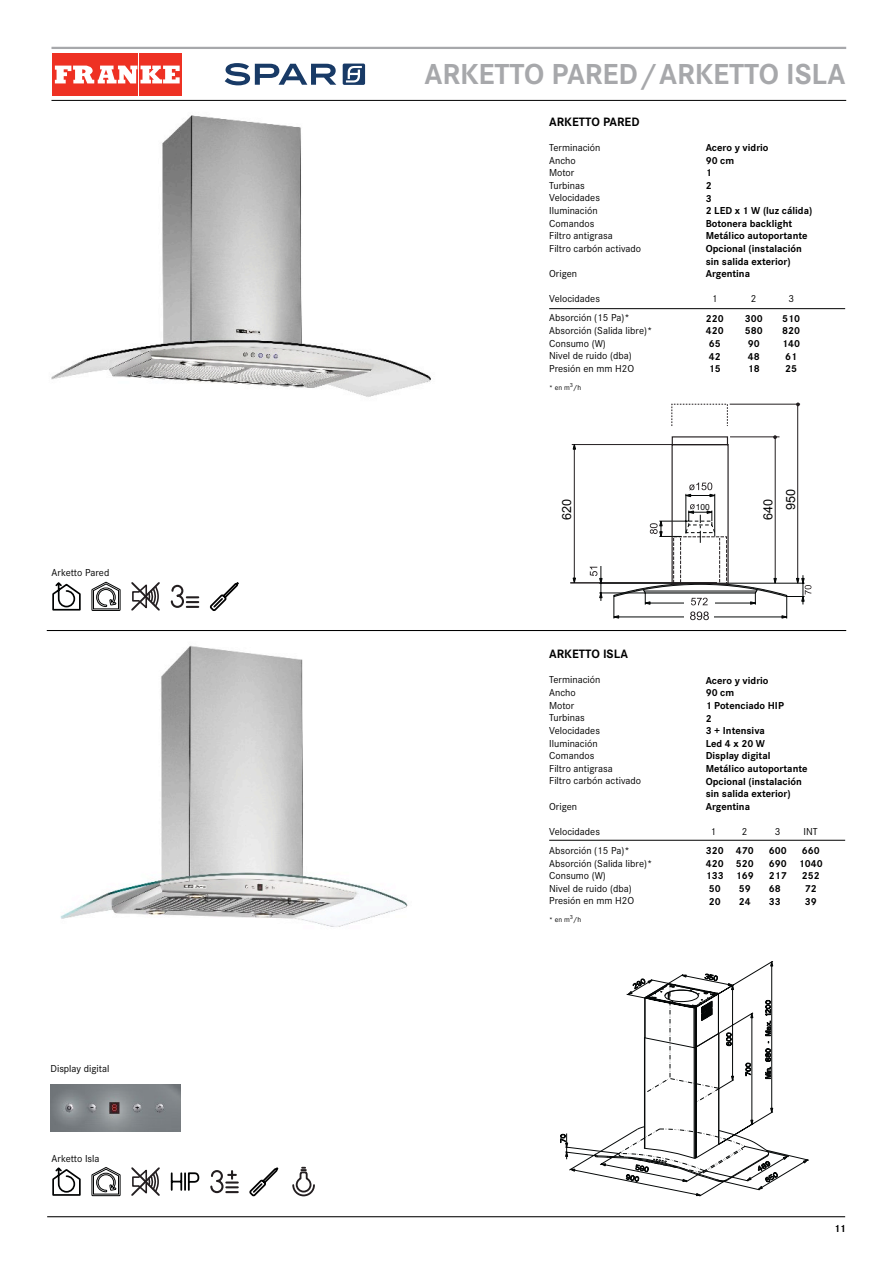
<style>
.page{position:relative;width:893px;height:1263px;background:#fff}
.page>*{position:absolute;margin:0;border:0;box-sizing:border-box;transform-origin:0 0}
.t1{font:700 30px "Corporate S";letter-spacing:-.005em;color:#a7a8ab}
.MODELO{font:700 12.6px "Corporate S";color:#000}
.t2{font:12.6px "Arial";color:#010101}
.t3{font:700 10.8px "Corporate S";color:#000}
.t4{font:10.5px "Corporate S";color:#000}
.t5{font:700 10.5px "Corporate S";color:#000}
.t6{font:8.4px "Arial";color:#010101}
.t7{font:7.5px "Corporate S";color:#000}
</style>
<div class="page">
<hr style="left:47px;top:1216px;width:798px;height:1px;background:#000">
<img style="left:51px;top:115px;width:380px;height:282px">
<img style="left:60px;top:645px;width:348px;height:282px">
<svg style="left:560px;top:973px;width:228px;height:223px"></svg>
<hr style="left:549px;top:840px;width:296px;height:1px;background:#000">
<svg style="left:52px;top:582px;width:29px;height:29px"></svg>
<svg style="left:92px;top:582px;width:28px;height:29px"></svg>
<svg style="left:131px;top:582px;width:29px;height:29px"></svg>
<svg style="left:170px;top:584px;width:28px;height:24px"></svg>
<svg style="left:210px;top:582px;width:29px;height:29px"></svg>
<svg style="left:52px;top:1167px;width:29px;height:29px"></svg>
<svg style="left:92px;top:1167px;width:28px;height:29px"></svg>
<svg style="left:131px;top:1167px;width:29px;height:29px"></svg>
<svg style="left:170px;top:1172px;width:30px;height:19px"></svg>
<svg style="left:210px;top:1170px;width:28px;height:24px"></svg>
<svg style="left:249px;top:1167px;width:30px;height:29px"></svg>
<svg style="left:292px;top:1167px;width:23px;height:29px"></svg>
<img style="left:50px;top:1084px;width:131px;height:48px">
<hr style="left:574px;top:445px;width:1px;height:136px;background:#231e20">
<hr style="left:572px;top:444px;width:149px;height:1px;background:#231e20">
<hr style="left:570px;top:583px;width:147px;height:1px;background:#231e20">
<svg style="left:573px;top:578px;width:3px;height:5px"></svg>
<svg style="left:573px;top:444px;width:3px;height:5px"></svg>
<hr style="left:601px;top:566px;width:1px;height:35px;background:#050808">
<hr style="left:599px;top:593px;width:46px;height:1px;background:#050808">
<hr style="left:599px;top:583px;width:205px;height:1px;background:#050808">
<svg style="left:590px;top:567px;width:12px;height:16px"></svg>
<hr style="left:730px;top:404px;width:70px;height:1px;background:#231e20">
<hr style="left:797px;top:404px;width:1px;height:179px;background:#231e20">
<svg style="left:613px;top:435px;width:198px;height:185px"></svg>
<hr style="left:549px;top:308px;width:296px;height:1px;background:#000">
<hr style="left:51px;top:100px;width:795px;height:1px;background:#000">
<hr style="left:51px;top:47px;width:795px;height:2px;background:#a7a8ab">
<div style="left:52px;top:53px;width:43px;height:42px;background:#ee3123"></div>
<div style="left:96px;top:53px;width:42px;height:42px;background:#ee3123"></div>
<div style="left:140px;top:53px;width:42px;height:42px;background:#ee3123"></div>
<svg style="left:55px;top:66px;width:125px;height:17px"></svg>
<svg style="left:343px;top:64px;width:22px;height:21px"></svg>
<svg style="left:225px;top:63px;width:111px;height:22px"></svg>
<hr style="left:47px;top:630px;width:799px;height:1px;background:#000">
<p class="t4" style="left:52px;top:565px;width:59px">Arketto Pared</p>
<p class="t4" style="left:50px;top:1061px;width:60px">Display digital</p>
<p class="t4" style="left:52px;top:1150px;width:49px">Arketto Isla</p>
<p class="t1" style="left:425px;top:50px;width:422px">ARKETTO PARED / ARKETTO ISLA</p>
<p class="MODELO" style="left:549px;top:112px;width:92px">ARKETTO PARED</p>
<p class="t4" style="left:549px;top:140px;width:53px">Terminación</p>
<p class="t4" style="left:549px;top:153px;width:28px">Ancho</p>
<p class="t4" style="left:549px;top:165px;width:27px">Motor</p>
<p class="t4" style="left:549px;top:178px;width:37px">Turbinas</p>
<p class="t4" style="left:549px;top:190px;width:52px">Velocidades</p>
<p class="t4" style="left:549px;top:203px;width:50px">Iluminación</p>
<p class="t4" style="left:549px;top:216px;width:47px">Comandos</p>
<p class="t4" style="left:549px;top:228px;width:65px">Filtro antigrasa</p>
<p class="t4" style="left:549px;top:241px;width:93px">Filtro carbón activado</p>
<p class="t4" style="left:549px;top:266px;width:29px">Origen</p>
<p class="t4" style="left:549px;top:291px;width:52px">Velocidades</p>
<p class="t4" style="left:549px;top:310px;width:82px">Absorción (15 Pa)*</p>
<p class="t4" style="left:549px;top:323px;width:105px">Absorción (Salida libre)*</p>
<p class="t4" style="left:549px;top:336px;width:58px">Consumo (W)</p>
<p class="t4" style="left:549px;top:348px;width:84px">Nivel de ruido (dba)</p>
<p class="t4" style="left:549px;top:361px;width:86px">Presión en mm H2O</p>
<p class="t7" style="left:549px;top:382px;width:33px">* en m<sup>3</sup>/h</p>
<p class="t5" style="left:706px;top:139px;width:64px">Acero y vidrio</p>
<p class="t5" style="left:706px;top:152px;width:30px">90 cm</p>
<p class="t5" style="left:706px;top:165px;width:7px">1</p>
<p class="t5" style="left:706px;top:177px;width:7px">2</p>
<p class="t5" style="left:706px;top:190px;width:7px">3</p>
<p class="t5" style="left:706px;top:202px;width:108px">2 LED x 1 W (luz cálida)</p>
<p class="t5" style="left:706px;top:215px;width:88px">Botonera backlight</p>
<p class="t5" style="left:706px;top:228px;width:103px">Metálico autoportante</p>
<p class="t5" style="left:706px;top:240px;width:98px">Opcional (instalación</p>
<p class="t5" style="left:706px;top:253px;width:86px">sin salida exterior)</p>
<p class="t5" style="left:706px;top:265px;width:46px">Argentina</p>
<p class="t4" style="left:712px;top:291px;width:7px">1</p>
<p class="t4" style="left:751px;top:291px;width:7px">2</p>
<p class="t4" style="left:788px;top:291px;width:7px">3</p>
<p class="t5" style="left:706px;top:310px;width:19px">220</p>
<p class="t5" style="left:745px;top:310px;width:19px">300</p>
<p class="t5" style="left:782px;top:310px;width:19px">510</p>
<p class="t5" style="left:706px;top:322px;width:19px">420</p>
<p class="t5" style="left:745px;top:322px;width:19px">580</p>
<p class="t5" style="left:782px;top:322px;width:19px">820</p>
<p class="t5" style="left:709px;top:335px;width:13px">65</p>
<p class="t5" style="left:748px;top:335px;width:13px">90</p>
<p class="t5" style="left:782px;top:335px;width:19px">140</p>
<p class="t5" style="left:709px;top:348px;width:13px">42</p>
<p class="t5" style="left:748px;top:348px;width:13px">48</p>
<p class="t5" style="left:785px;top:348px;width:13px">61</p>
<p class="t5" style="left:709px;top:360px;width:13px">15</p>
<p class="t5" style="left:748px;top:360px;width:13px">18</p>
<p class="t5" style="left:785px;top:360px;width:13px">25</p>
<p class="t2" style="left:559px;top:520px;width:23px;rotate:-90deg">620</p>
<p class="t2" style="left:760px;top:520px;width:23px;rotate:-90deg">640</p>
<p class="t6" style="left:696px;top:501px;width:16px">100</p>
<p class="t2" style="left:782px;top:509px;width:23px;rotate:-90deg">950</p>
<p class="MODELO" style="left:549px;top:644px;width:80px">ARKETTO ISLA</p>
<p class="t4" style="left:549px;top:672px;width:53px">Terminación</p>
<p class="t4" style="left:549px;top:685px;width:28px">Ancho</p>
<p class="t4" style="left:549px;top:697px;width:27px">Motor</p>
<p class="t4" style="left:549px;top:710px;width:37px">Turbinas</p>
<p class="t4" style="left:549px;top:723px;width:52px">Velocidades</p>
<p class="t4" style="left:549px;top:735px;width:50px">Iluminación</p>
<p class="t4" style="left:549px;top:748px;width:47px">Comandos</p>
<p class="t4" style="left:549px;top:760px;width:65px">Filtro antigrasa</p>
<p class="t4" style="left:549px;top:773px;width:93px">Filtro carbón activado</p>
<p class="t4" style="left:549px;top:798px;width:29px">Origen</p>
<p class="t4" style="left:549px;top:823px;width:52px">Velocidades</p>
<p class="t4" style="left:549px;top:843px;width:82px">Absorción (15 Pa)*</p>
<p class="t4" style="left:549px;top:855px;width:105px">Absorción (Salida libre)*</p>
<p class="t4" style="left:549px;top:868px;width:58px">Consumo (W)</p>
<p class="t4" style="left:549px;top:880px;width:84px">Nivel de ruido (dba)</p>
<p class="t4" style="left:549px;top:893px;width:86px">Presión en mm H2O</p>
<p class="t7" style="left:549px;top:914px;width:33px">* en m<sup>3</sup>/h</p>
<p class="t5" style="left:706px;top:672px;width:64px">Acero y vidrio</p>
<p class="t5" style="left:706px;top:684px;width:30px">90 cm</p>
<p class="t5" style="left:706px;top:697px;width:80px">1 Potenciado HIP</p>
<p class="t5" style="left:706px;top:710px;width:7px">2</p>
<p class="t5" style="left:706px;top:722px;width:61px">3 + Intensiva</p>
<p class="t5" style="left:706px;top:735px;width:61px">Led 4 x 20 W</p>
<p class="t5" style="left:706px;top:747px;width:66px">Display digital</p>
<p class="t5" style="left:706px;top:760px;width:103px">Metálico autoportante</p>
<p class="t5" style="left:706px;top:773px;width:98px">Opcional (instalación</p>
<p class="t5" style="left:706px;top:785px;width:86px">sin salida exterior)</p>
<p class="t5" style="left:706px;top:798px;width:46px">Argentina</p>
<p class="t4" style="left:710px;top:824px;width:7px">1</p>
<p class="t4" style="left:742px;top:824px;width:7px">2</p>
<p class="t4" style="left:775px;top:824px;width:7px">3</p>
<p class="t4" style="left:804px;top:824px;width:16px">INT</p>
<p class="t5" style="left:706px;top:842px;width:49px">320 470</p>
<p class="t5" style="left:769px;top:842px;width:19px">600</p>
<p class="t5" style="left:802px;top:842px;width:19px">660</p>
<p class="t5" style="left:706px;top:855px;width:49px">420 520</p>
<p class="t5" style="left:769px;top:855px;width:55px">690 1040</p>
<p class="t5" style="left:706px;top:867px;width:49px">133 169</p>
<p class="t5" style="left:769px;top:867px;width:19px">217</p>
<p class="t5" style="left:802px;top:867px;width:19px">252</p>
<p class="t5" style="left:709px;top:880px;width:13px">50</p>
<p class="t5" style="left:739px;top:880px;width:13px">59</p>
<p class="t5" style="left:769px;top:880px;width:13px">68</p>
<p class="t5" style="left:805px;top:880px;width:13px">72</p>
<p class="t5" style="left:709px;top:893px;width:13px">20</p>
<p class="t5" style="left:739px;top:893px;width:13px">24</p>
<p class="t5" style="left:769px;top:893px;width:13px">33</p>
<p class="t5" style="left:805px;top:893px;width:13px">39</p>
<p class="t3" style="left:834px;top:1220px;width:14px">11</p>
</div>
